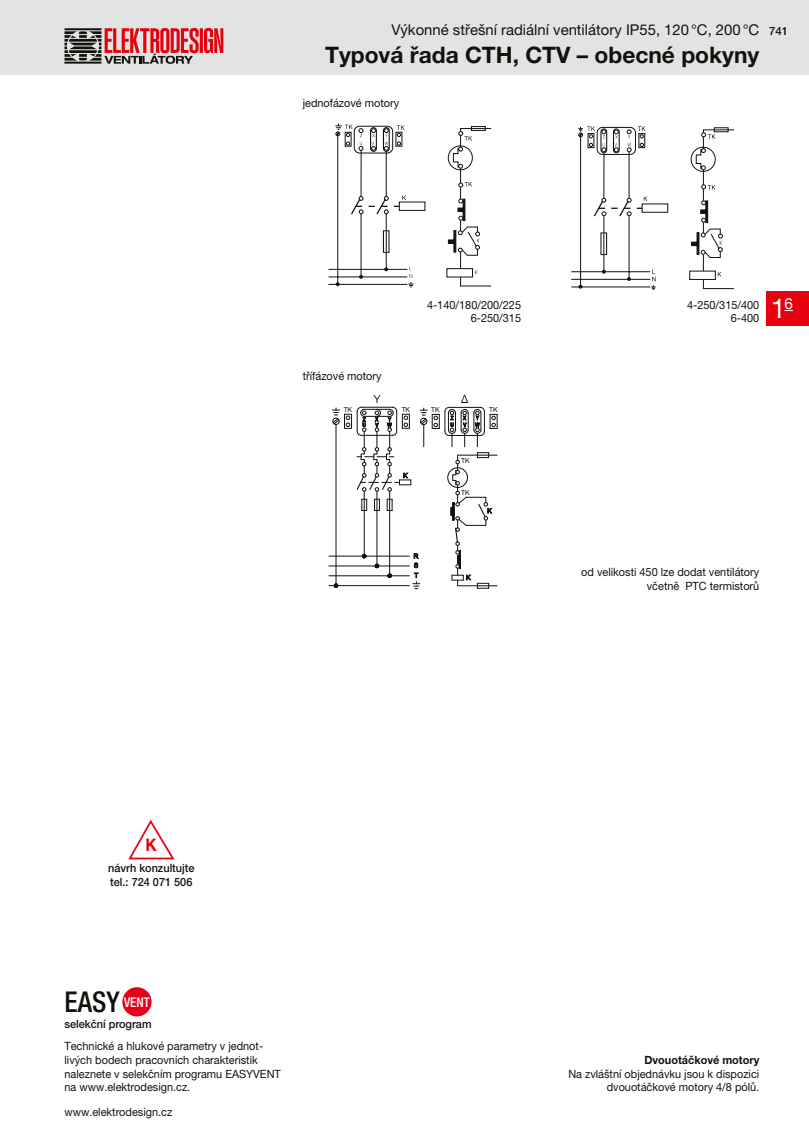
<style>
.page{position:relative;width:809px;height:1141px;background:#fff}
.page>*{position:absolute;margin:0;border:0;box-sizing:border-box;transform-origin:0 0}
.t1{font:500 condensed 28.7px "Helvetica Neue LT Pro";color:#12120d;scale:.96 1}
.t2{font:27.12px "Helvetica Neue LT Pro";color:#fff}
.t3{font:700 22.75px "Helvetica Neue LT Pro";color:#12120d}
.t4{font:700 17.32px "Helvetica Neue LT Pro";color:#e7000e;scale:.9 1}
.t5{font:14.88px "Helvetica Neue LT Pro";color:#12120d}
.t6{font:11.38px/13.7px "Helvetica Neue LT Pro";color:#12120d;text-align:right;scale:.96 1}
.t7{font:500 11.38px/13.7px "Helvetica Neue LT Pro";color:#12120d;scale:.96 1}
.t8{font:700 11.38px "Helvetica Neue LT Pro";color:#12120d;scale:.96 1}
.t9{font:500 11.38px "Helvetica Neue LT Pro";color:#12120d}
.t10{font:6.83px "Helvetica Neue LT Pro";color:#12120d}
</style>
<div class="page">
<div style="left:0;top:0;width:809px;height:74px;background:#e2e3e3"></div>
<svg style="left:64px;top:28px;width:159px;height:36px"></svg>
<div style="left:766px;top:291px;width:43px;height:34px;background:#e7000e"></div>
<div style="left:597px;top:127px;width:38px;height:28px;border:1px solid #12120d;border-radius:5px"></div>
<svg style="left:594px;top:196px;width:53px;height:21px"></svg>
<div style="left:638px;top:133px;width:7px;height:15px;border:1px solid #12120d"></div>
<hr style="left:628px;top:216px;width:1px;height:64px;background:#12120d">
<hr style="left:603px;top:216px;width:1px;height:56px;background:#12120d">
<hr style="left:580px;top:137px;width:1px;height:150px;background:#12120d">
<hr style="left:571px;top:271px;width:79px;height:1px;background:#12120d">
<hr style="left:571px;top:279px;width:79px;height:1px;background:#12120d">
<hr style="left:571px;top:287px;width:79px;height:1px;background:#12120d">
<hr style="left:603px;top:153px;width:1px;height:45px;background:#12120d">
<hr style="left:628px;top:152px;width:1px;height:46px;background:#12120d">
<div style="left:600px;top:233px;width:7px;height:22px;border:1px solid #12120d"></div>
<svg style="left:689px;top:271px;width:2px;height:9px"></svg>
<div style="left:642px;top:204px;width:26px;height:9px;background:#fff;border:1px solid #12120d"></div>
<svg style="left:627px;top:130px;width:4px;height:22px"></svg>
<svg style="left:651px;top:269px;width:4px;height:21px"></svg>
<svg style="left:578px;top:126px;width:41px;height:27px"></svg>
<svg style="left:637px;top:126px;width:8px;height:21px"></svg>
<svg style="left:691px;top:129px;width:43px;height:160px"></svg>
<div style="left:354px;top:126px;width:39px;height:27px;border:1px solid #12120d;border-radius:5px"></div>
<svg style="left:351px;top:196px;width:55px;height:19px"></svg>
<div style="left:345px;top:132px;width:6px;height:14px;border:1px solid #12120d"></div>
<hr style="left:386px;top:214px;width:1px;height:55px;background:#12120d">
<hr style="left:361px;top:214px;width:1px;height:62px;background:#12120d">
<hr style="left:337px;top:136px;width:1px;height:149px;background:#12120d">
<hr style="left:328px;top:269px;width:79px;height:1px;background:#12120d">
<hr style="left:328px;top:277px;width:79px;height:1px;background:#12120d">
<hr style="left:328px;top:284px;width:79px;height:1px;background:#12120d">
<hr style="left:361px;top:150px;width:1px;height:47px;background:#12120d">
<hr style="left:386px;top:151px;width:1px;height:46px;background:#12120d">
<div style="left:383px;top:231px;width:6px;height:22px;border:1px solid #12120d"></div>
<svg style="left:359px;top:275px;width:4px;height:4px"></svg>
<svg style="left:446px;top:268px;width:2px;height:9px"></svg>
<div style="left:399px;top:202px;width:26px;height:9px;background:#fff;border:1px solid #12120d"></div>
<div style="left:471px;top:126px;width:14px;height:5px;border:1px solid #12120d"></div>
<svg style="left:359px;top:128px;width:4px;height:23px"></svg>
<svg style="left:370px;top:127px;width:19px;height:25px"></svg>
<svg style="left:408px;top:266px;width:5px;height:22px"></svg>
<svg style="left:335px;top:124px;width:17px;height:21px"></svg>
<svg style="left:397px;top:125px;width:8px;height:20px"></svg>
<svg style="left:448px;top:128px;width:44px;height:159px"></svg>
<hr style="left:329px;top:575px;width:80px;height:1px;background:#12120d">
<hr style="left:329px;top:585px;width:80px;height:1px;background:#12120d">
<hr style="left:329px;top:566px;width:80px;height:1px;background:#12120d">
<hr style="left:329px;top:556px;width:80px;height:1px;background:#12120d">
<svg style="left:332px;top:395px;width:166px;height:194px"></svg>
<svg style="left:128px;top:820px;width:47px;height:40px"></svg>
<div style="left:122px;top:987px;width:29px;height:29px;background:#e7001a;border-radius:50%"></div>
<h3 class="t5" style="left:391px;top:21px;width:369px">Výkonné střešní radiální ventilátory IP55, 120°C, 200°C</h3>
<h3 class="t3" style="left:325px;top:41px;width:436px">Typová řada CTH, CTV – obecné pokyny</h3>
<p class="t9" style="left:769px;top:25px;width:20px">741</p>
<p class="t6" style="left:303px;top:96px;width:102px">jednofázové motory</p>
<p class="t6" style="left:303px;top:369px;width:84px">třífázové motory</p>
<p class="t6" style="left:427px;top:298px;width:100px">4-140/180/200/225<br>6-250/315</p>
<p class="t10" style="left:344px;top:406px;width:10px">TK</p>
<p class="t10" style="left:402px;top:406px;width:10px">TK</p>
<p class="t10" style="left:431px;top:406px;width:10px">TK</p>
<p class="t10" style="left:489px;top:406px;width:10px">TK</p>
<p class="t10" style="left:461px;top:457px;width:10px">TK</p>
<p class="t10" style="left:461px;top:488px;width:10px">TK</p>
<p class="t6" style="left:687px;top:298px;width:77px">4-250/315/400<br>6-400</p>
<h2 class="t2" style="left:770px;top:292px;width:24px">1<sup>6</sup></h2>
<p class="t6" style="left:581px;top:565px;width:187px">od velikosti 450 lze dodat ventilátory včetně PTC termistorů</p>
<h3 class="t4" style="left:145px;top:834px;width:14px">K</h3>
<p class="t7" style="left:108px;top:861px;width:91px">návrh konzultujte tel.: 724 071 506</p>
<h1 class="t1" style="left:64px;top:984px;width:90px">EASY <sup>VENT</sup></h1>
<p class="t6" style="left:64px;top:1039px;width:227px;text-align:left">Technické a hlukové parametry v jednot&shy;livých bodech pracovních charakteristik naleznete v selekčním programu EASYVENT na www.elektrodesign.cz.</p>
<p class="t7" style="left:64px;top:1017px;width:92px">selekční program</p>
<p class="t6" style="left:64px;top:1105px;width:114px">www.elektrodesign.cz</p>
<p class="t8" style="left:644px;top:1053px;width:121px">Dvouotáčkové motory</p>
<p class="t6" style="left:568px;top:1067px;width:200px">Na zvláštní objednávku jsou k dispozici dvouotáčkové motory 4/8 pólů.</p>
</div>
